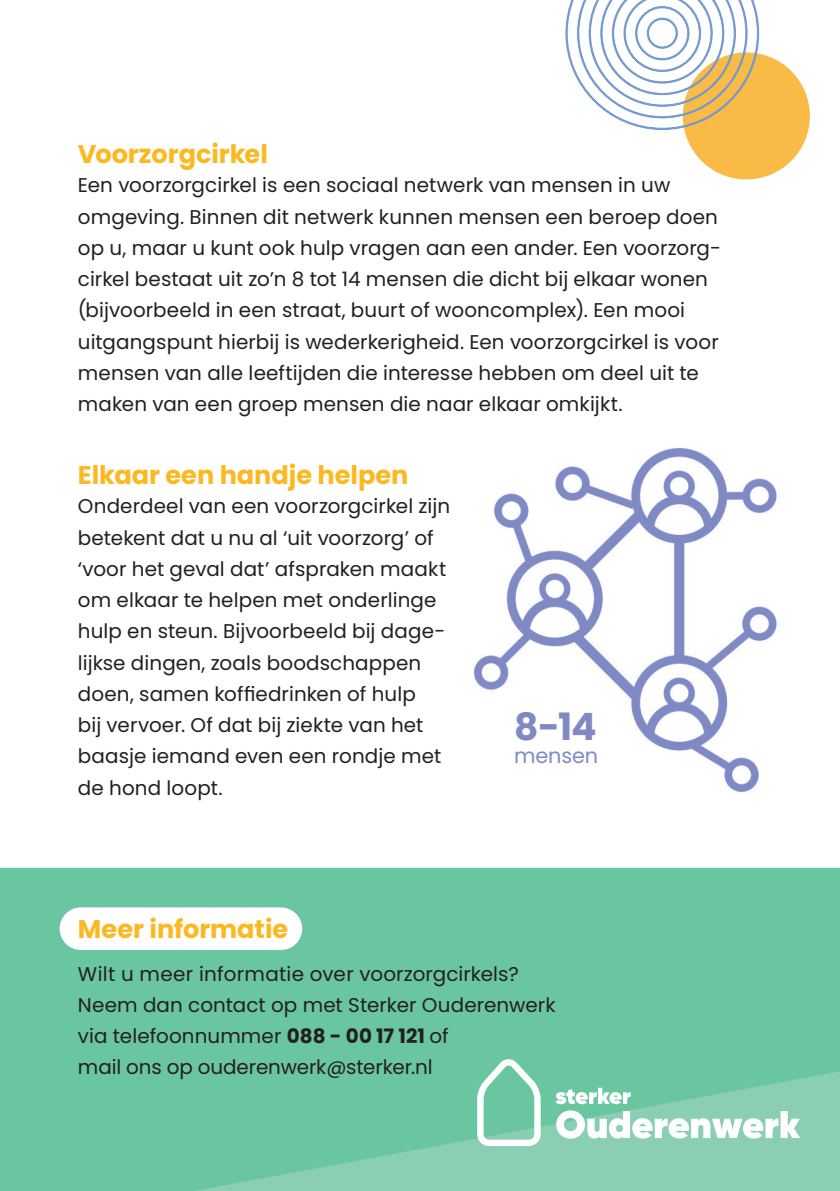
<style>
.page{position:relative;width:840px;height:1191px;background:#fff}
.page>*{position:absolute;margin:0;border:0;box-sizing:border-box;transform-origin:0 0}
.t1{font:700 37.6px "Poppins";color:#7f8ac4}
.t2{font:700 25.6px "Poppins";color:#fcb821}
.t3{font:20.8px "Poppins";letter-spacing:-.005em;color:#7f8ac4}
.t4{font:19.8px/31.2px "Poppins";letter-spacing:.005em;color:#231f20}
.s1{font-weight:700}
</style>
<div class="page">
<div style="left:0;top:867px;width:839px;height:324px;background:#6ac5a1"></div>
<div style="left:60px;top:907px;width:242px;height:43px;background:#fff;border-radius:21px"></div>
<svg style="left:194px;top:1071px;width:645px;height:120px;fill:#6ac5a1"></svg>
<svg style="left:477px;top:1059px;width:63px;height:87px"></svg>
<svg style="left:555px;top:1087px;width:75px;height:17px"></svg>
<svg style="left:556px;top:1110px;width:243px;height:28px"></svg>
<img style="left:474px;top:448px;width:303px;height:344px">
<div style="left:682px;top:52px;width:127px;height:127px;background:#fabb46;border-radius:50%"></div>
<svg style="left:565px;top:0;width:194px;height:130px"></svg>
<p class="t2" style="left:78px;top:139px;width:191px">Voorzorgcirkel</p>
<p class="t4" style="left:78px;top:170px;width:644px">Een voorzorgcirkel is een sociaal netwerk van mensen in uw omgeving. Binnen dit netwerk kunnen mensen een beroep doen op u, maar u kunt ook hulp vragen aan een ander. Een voorzorg&shy;cirkel bestaat uit zo’n 8 tot 14 mensen die dicht bij elkaar wonen (bijvoorbeeld in een straat, buurt of wooncomplex). Een mooi uitgangspunt hierbij is wederkerigheid. Een voorzorgcirkel is voor mensen van alle leeftijden die interesse hebben om deel uit te maken van een groep mensen die naar elkaar omkijkt.</p>
<p class="t2" style="left:78px;top:460px;width:332px">Elkaar een handje helpen</p>
<p class="t4" style="left:78px;top:491px;width:373px">Onderdeel van een voorzorgcirkel zijn betekent dat u nu al ‘uit voorzorg’ of ‘voor het geval dat’ afspraken maakt om elkaar te helpen met onderlinge hulp en steun. Bijvoorbeeld bij dage&shy;lijkse dingen, zoals boodschappen doen, samen koffiedrinken of hulp<br>bij vervoer. Of dat bij ziekte van het baasje iemand even een rondje met de hond loopt.</p>
<h1 class="t1" style="left:514px;top:705px;width:84px">8-14</h1>
<p class="t3" style="left:514px;top:744px;width:85px">mensen</p>
<p class="t2" style="left:78px;top:914px;width:212px">Meer informatie</p>
<p class="t4" style="left:78px;top:958px;width:479px">Wilt u meer informatie over voorzorgcirkels?<br>Neem dan contact op met Sterker Ouderenwerk via telefoonnummer <span class="s1">088 - 00 17 121</span> of<br>mail ons op ouderenwerk@sterker.nl</p>
</div>
